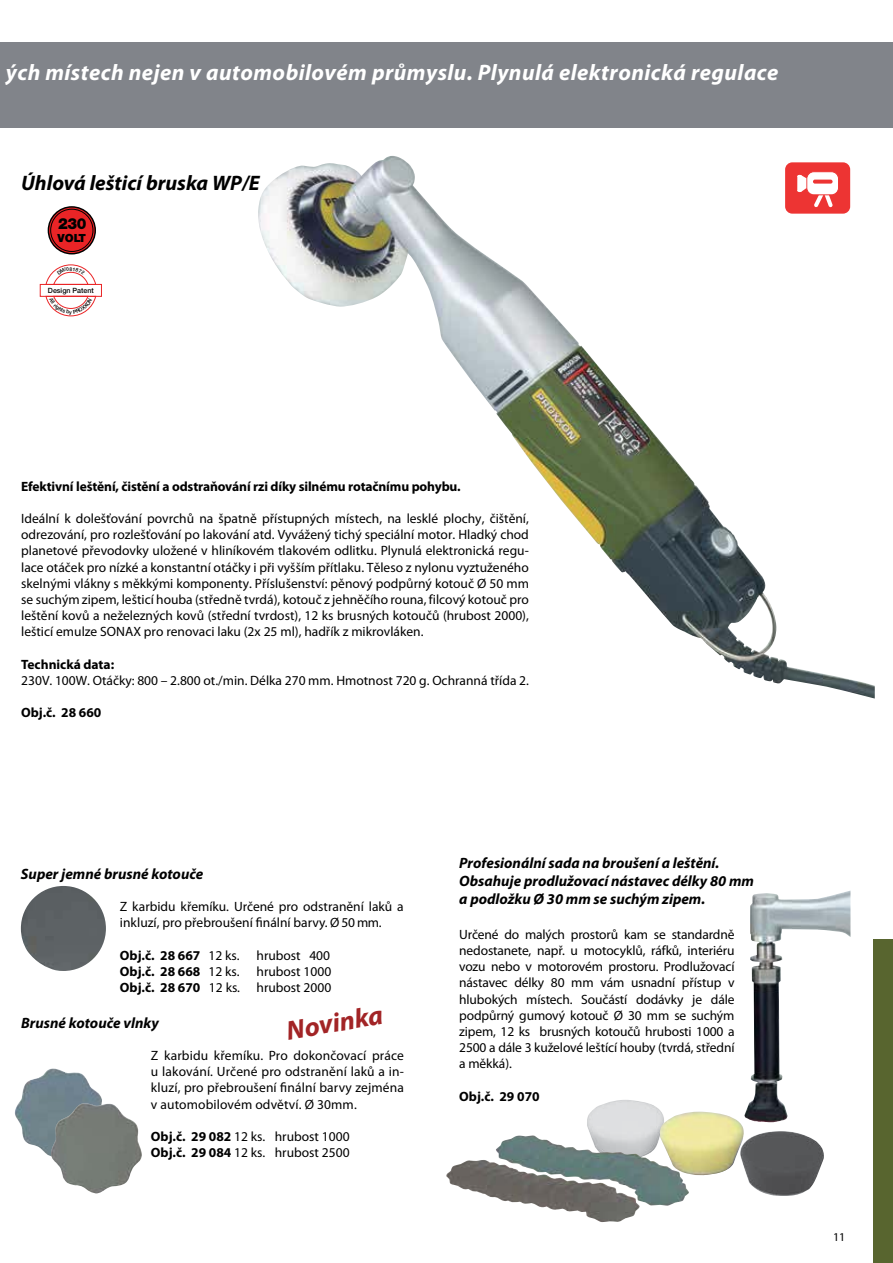
<style>
.page{position:relative;width:893px;height:1263px;background:#fff}
.page>*{position:absolute;margin:0;border:0;box-sizing:border-box;transform-origin:0 0}
.t1{font:italic 700 27px "Myriad Pro";color:#a22426}
.t2{font:italic 700 22.5px "Myriad Pro";letter-spacing:.02em;color:#fff}
.t3{font:italic 700 21px "Myriad Pro";color:#000}
.t4{font:900 15.3px "Helvetica Neue LT Std";color:#000;scale:.95 1}
.t5{font:italic 700 15px/18px "Myriad Pro";color:#000}
.t6{font:13.5px/16.2px "Myriad Pro";color:#000;text-align:justify}
.t7{font:700 13.5px "Myriad Pro";letter-spacing:-.01em;color:#000}
.t8{font:12px "Myriad Pro";color:#000}
.t9{font:900 11.25px "Helvetica Neue LT Std";color:#000}
.t10{font:500 7.2px "Helvetica Neue LT Std";color:#000}
.s1{font-weight:400}
.s2{font-weight:700}
</style>
<div class="page">
<img style="left:258px;top:156px;width:617px;height:543px">
<div style="left:873px;top:940px;width:20px;height:323px;background:#58652f"></div>
<div style="left:0;top:43px;width:893px;height:85px;background:#81848a"></div>
<svg style="left:48px;top:207px;width:47px;height:47px"></svg>
<div style="left:48px;top:206px;width:48px;height:48px;border:1px solid #000;border-radius:50%"></div>
<div style="left:51px;top:209px;width:42px;height:42px;background:#ea2426;border-radius:50%"></div>
<div style="left:51px;top:209px;width:42px;height:43px;border:1px solid #000;border-radius:50%"></div>
<img style="left:21px;top:886px;width:85px;height:85px">
<div style="left:785px;top:162px;width:65px;height:52px;background:#ed3433;border-radius:7px"></div>
<svg style="left:814px;top:195px;width:19px;height:12px"></svg>
<div style="left:807px;top:172px;width:31px;height:23px;background:#fff;border-radius:7px"></div>
<div style="left:806px;top:171px;width:33px;height:24px;border:1px solid #ed3433;border-radius:7px"></div>
<svg style="left:813px;top:180px;width:19px;height:4px"></svg>
<svg style="left:797px;top:175px;width:9px;height:17px"></svg>
<img style="left:750px;top:891px;width:100px;height:209px">
<img style="left:587px;top:1100px;width:237px;height:96px">
<img style="left:446px;top:1135px;width:243px;height:71px">
<img style="left:659px;top:1112px;width:85px;height:65px">
<img style="left:15px;top:1069px;width:87px;height:87px">
<img style="left:51px;top:1102px;width:91px;height:91px">
<svg style="left:39px;top:264px;width:63px;height:53px"></svg>
<h2 class="t2" style="left:6px;top:64px;width:774px">ých místech nejen v automobilovém průmyslu. Plynulá elektronická regulace</h2>
<h3 class="t3" style="left:21px;top:175px;width:240px">Úhlová lešticí bruska WP/E</h3>
<p class="t4" style="left:58px;top:214px;width:31px">230</p>
<p class="t9" style="left:58px;top:231px;width:30px">VOLT</p>
<p class="t10" style="left:48px;top:288px;width:47px">Design Patent</p>
<p class="t7" style="left:21px;top:481px;width:441px">Efektivní leštění, čistění a odstraňování rzi díky silnému rotačnímu pohybu.</p>
<p class="t6" style="left:21px;top:511px;width:509px">Ideální k dolešťování povrchů na špatně přístupných místech, na lesklé plochy, čištění, odrezování, pro rozlešťování po lakování atd. Vyvážený tichý speciální motor. Hladký chod planetové převodovky uložené v hliníkovém tlakovém odlitku. Plynulá elektronická regu&shy;lace otáček pro nízké a konstantní otáčky i při vyšším přítlaku. Těleso z nylonu vyztuženého skelnými vlákny s měkkými komponenty. Příslušenství: pěnový podpůrný kotouč Ø 50 mm se suchým zipem, lešticí houba (středně tvrdá), kotouč z jehněčího rouna, filcový kotouč pro leštění kovů a neželezných kovů (střední tvrdost), 12 ks brusných kotoučů (hrubost 2000), lešticí emulze SONAX pro renovaci laku (2x 25 ml), hadřík z mikrovláken.</p>
<p class="t7" style="left:21px;top:659px;width:95px">Technická data:</p>
<p class="t6" style="left:21px;top:673px;width:509px">230V. 100W. Otáčky: 800 – 2.800 ot./min. Délka 270 mm. Hmotnost 720 g. Ochranná třída 2.</p>
<p class="t7" style="left:21px;top:708px;width:82px">Obj.č. 28 660</p>
<p class="t5" style="left:21px;top:866px;width:184px">Super jemné brusné kotouče</p>
<p class="t6" style="left:120px;top:899px;width:285px">Z karbidu křemíku. Určené pro odstranění laků a inkluzí, pro přebroušení finální barvy. Ø 50 mm.</p>
<p class="t7" style="left:120px;top:950px;width:121px">Obj.č. 28 667 <span class="s1">12 ks.</span></p>
<p class="t6" style="left:256px;top:948px;width:75px">hrubost 400</p>
<p class="t7" style="left:120px;top:966px;width:121px">Obj.č. 28 668 <span class="s1">12 ks.</span></p>
<p class="t6" style="left:120px;top:964px;width:213px;text-align:right">hrubost 1000<br><span class="s2">Obj.č. 28 670</span> 12 ks. hrubost 2000</p>
<h1 class="t1" style="left:285px;top:1021px;width:99px;rotate:-10deg">Novinka</h1>
<p class="t5" style="left:21px;top:1015px;width:139px">Brusné kotouče vlnky</p>
<p class="t6" style="left:151px;top:1048px;width:255px">Z karbidu křemíku. Pro dokončovací práce u lakování. Určené pro odstranění laků a in&shy;kluzí, pro přebroušení finální barvy zejména v automobilovém odvětví. Ø 30mm.</p>
<p class="t6" style="left:151px;top:1129px;width:200px"><span class="s2">Obj.č. 29 082</span> 12 ks. hrubost 1000<br><span class="s2">Obj.č. 29 084</span> 12 ks. hrubost 2500</p>
<p class="t5" style="left:459px;top:855px;width:296px">Profesionální sada na broušení a leštění.<br>Obsahuje prodlužovací nástavec délky 80 mm a podložku Ø 30 mm se suchým zipem.</p>
<p class="t6" style="left:459px;top:927px;width:277px">Určené do malých prostorů kam se standardně nedostanete, např. u motocyklů, ráfků, interiéru vozu nebo v motorovém prostoru. Prodlužovací nástavec délky 80 mm vám usnadní přístup v hlubokých místech. Součástí dodávky je dále podpůrný gumový kotouč Ø 30 mm se suchým zipem, 12 ks brusných kotoučů hrubosti 1000 a 2500 a dále 3 kuželové leštící houby (tvrdá, střední a měkká).</p>
<p class="t7" style="left:459px;top:1091px;width:82px">Obj.č. 29 070</p>
<p class="t8" style="left:833px;top:1233px;width:14px">11</p>
</div>
